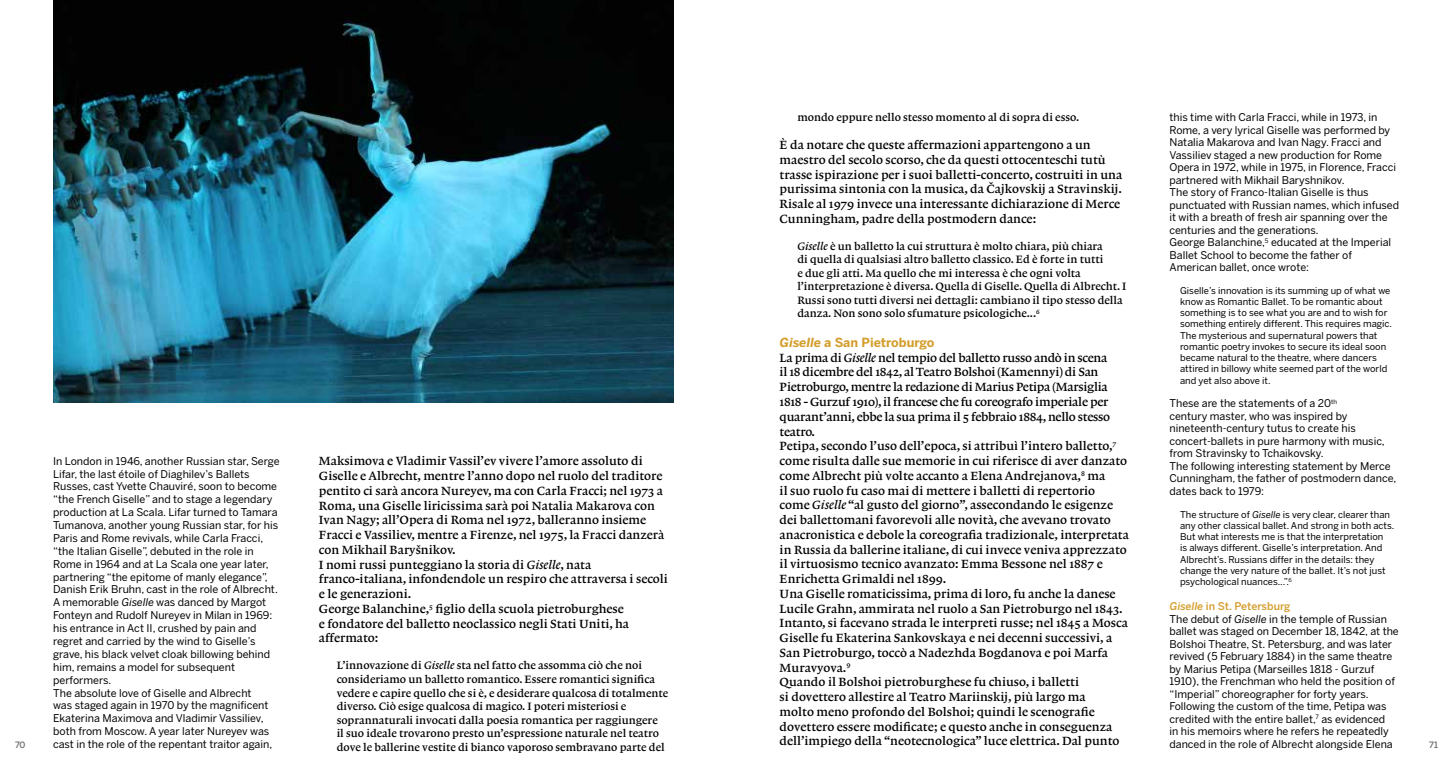
<style>
.page{position:relative;width:1453px;height:780px;background:#fff}
.page>*{position:absolute;margin:0;border:0;box-sizing:border-box;transform-origin:0 0}
.t1{font:12.5px/14.8px "Lexicon No 1 Roman B";color:#000}
.t2{font:700 12.5px "Benton Sans";color:#d49e2d}
.t3{font:11.25px/13.5px "Lexicon No 1 Roman B";color:#000}
.t4{font:10.62px/12.5px "Benton Sans";color:#000}
.t5{font:9.38px/11.2px "Benton Sans";color:#000}
.t6{font:500 8.75px "Benton Sans";color:#707172}
.s1{font-family:"Lexicon No 1 Italic B"}
.s2{font-style:italic}
.s3{font-weight:500;font-style:italic;color:#d49e2d}
.s4{font-weight:500;color:#d49e2d}
</style>
<div class="page">
<img style="left:53px;top:0;width:620px;height:403px">
<p class="t3" style="left:797px;top:110px;width:283px">mondo eppure nello stesso momento al di sopra di esso.</p>
<p class="t1" style="left:780px;top:138px;width:344px">È da notare che queste affermazioni appartengono a un maestro del secolo scorso, che da questi ottocenteschi tutù trasse ispirazione per i suoi balletti‑concerto, costruiti in una purissima sintonia con la musica, da Čajkovskij a Stravinskij.<br>Risale al 1979 invece una interessante dichiarazione di Merce Cunningham, padre della postmodern dance:</p>
<p class="t3" style="left:797px;top:239px;width:330px"><span class="s1">Giselle</span> è un balletto la cui struttura è molto chiara, più chiara<br>di quella di qualsiasi altro balletto classico. Ed è forte in tutti<br>e due gli atti. Ma quello che mi interessa è che ogni volta l’interpretazione è diversa. Quella di Giselle. Quella di Albrecht. I Russi sono tutti diversi nei dettagli: cambiano il tipo stesso della danza. Non sono solo sfumature psicologiche...<sup>6</sup></p>
<p class="t2" style="left:780px;top:335px;width:156px"><span class="s2">Giselle</span> a San Pietroburgo</p>
<p class="t1" style="left:780px;top:350px;width:351px">La prima di <span class="s1">Giselle</span> nel tempio del balletto russo andò in scena<br>il 18 dicembre del 1842, al Teatro Bolshoi (Kamennyi) di San Pietroburgo, mentre la redazione di Marius Petipa (Marsiglia 1818 ‑ Gurzuf 1910), il francese che fu coreografo imperiale per quarant’anni, ebbe la sua prima il 5 febbraio 1884, nello stesso teatro.<br>Petipa, secondo l’uso dell’epoca, si attribuì l’intero balletto,<sup>7 </sup>come risulta dalle sue memorie in cui riferisce di aver danzato come Albrecht più volte accanto a Elena Andrejanova,<sup>8</sup> ma<br>il suo ruolo fu caso mai di mettere i balletti di repertorio<br>come <span class="s1">Giselle</span> “al gusto del giorno”, assecondando le esigenze dei ballettomani favorevoli alle novità, che avevano trovato anacronistica e debole la coreografia tradizionale, interpretata in Russia da ballerine italiane, di cui invece veniva apprezzato il virtuosismo tecnico avanzato: Emma Bessone nel 1887 e Enrichetta Grimaldi nel 1899.<br>Una Giselle romaticissima, prima di loro, fu anche la danese Lucile Grahn, ammirata nel ruolo a San Pietroburgo nel 1843.<br>Intanto, si facevano strada le interpreti russe; nel 1845 a Mosca Giselle fu Ekaterina Sankovskaya e nei decenni successivi, a San Pietroburgo, toccò a Nadezhda Bogdanova e poi Marfa Muravyova.<sup>9<br></sup>Quando il Bolshoi pietroburghese fu chiuso, i balletti<br>si dovettero allestire al Teatro Mariinskij, più largo ma<br>molto meno profondo del Bolshoi; quindi le scenografie dovettero essere modificate; e questo anche in conseguenza dell’impiego della “neotecnologica” luce elettrica. Dal punto</p>
<p class="t4" style="left:1169px;top:111px;width:231px">this time with Carla Fracci, while in 1973, in Rome, a very lyrical Giselle was performed by Natalia Makarova and Ivan Nagy. Fracci and Vassiliev staged a new production for Rome Opera in 1972, while in 1975, in Florence, Fracci partnered with Mikhail Baryshnikov.<br>The story of Franco‑Italian Giselle is thus punctuated with Russian names, which infused it with a breath of fresh air spanning over the centuries and the generations.<br>George Balanchine,<sup>5</sup> educated at the Imperial Ballet School to become the father of American ballet, once wrote:</p>
<p class="t5" style="left:1180px;top:284px;width:213px">Giselle’s innovation is its summing up of what we know as Romantic Ballet. To be romantic about something is to see what you are and to wish for something entirely different. This requires magic.<br>The mysterious and supernatural powers that romantic poetry invokes to secure its ideal soon became natural to the theatre, where dancers attired in billowy white seemed part of the world and yet also above it.</p>
<p class="t4" style="left:1169px;top:397px;width:228px">These are the statements of a 20<sup>th<br></sup>century master, who was inspired by nineteenth‑century tutus to create his concert‑ballets in pure harmony with music, from Stravinsky to Tchaikovsky.<br>The following interesting statement by Merce Cunningham, the father of postmodern dance, dates back to 1979:</p>
<p class="t5" style="left:1180px;top:508px;width:216px">The structure of <span class="s2">Giselle</span> is very clear, clearer than any other classical ballet. And strong in both acts.<br>But what interests me is that the interpretation<br>is always different. Giselle’s interpretation. And Albrecht’s. Russians differ in the details: they change the very nature of the ballet. It’s not just psychological nuances...”.<sup>6</sup></p>
<p class="t4" style="left:1169px;top:599px;width:231px"><span class="s3">Giselle</span> <span class="s4">in St. Petersburg<br></span>The debut of <span class="s2">Giselle</span> in the temple of Russian ballet was staged on December 18, 1842, at the Bolshoi Theatre, St. Petersburg, and was later revived (5 February 1884) in the same theatre by Marius Petipa (Marseilles 1818 ‑ Gurzuf 1910), the Frenchman who held the position of “Imperial” choreographer for forty years.<br>Following the custom of the time, Petipa was credited with the entire ballet,<sup>7</sup> as evidenced<br>in his memoirs where he refers he repeatedly danced in the role of Albrecht alongside Elena</p>
<p class="t4" style="left:53px;top:454px;width:228px;line-height:12.9px">In London in 1946, another Russian star, Serge Lifar, the last étoile of Diaghilev’s Ballets Russes, cast Yvette Chauviré, soon to become “the French Giselle” and to stage a legendary production at La Scala. Lifar turned to Tamara Tumanova, another young Russian star, for his Paris and Rome revivals, while Carla Fracci, “the Italian Giselle”, debuted in the role in Rome in 1964 and at La Scala one year later, partnering “the epitome of manly elegance”, Danish Erik Bruhn, cast in the role of Albrecht.<br>A memorable <span class="s2">Giselle</span> was danced by Margot Fonteyn and Rudolf Nureyev in Milan in 1969: his entrance in Act II, crushed by pain and regret and carried by the wind to Giselle’s grave, his black velvet cloak billowing behind him, remains a model for subsequent performers.<br>The absolute love of Giselle and Albrecht<br>was staged again in 1970 by the magnificent Ekaterina Maximova and Vladimir Vassiliev, both from Moscow. A year later Nureyev was cast in the role of the repentant traitor again,</p>
<p class="t1" style="left:319px;top:454px;width:350px">Maksimova e Vladimir Vassil’ev vivere l’amore assoluto di Giselle e Albrecht, mentre l’anno dopo nel ruolo del traditore pentito ci sarà ancora Nureyev, ma con Carla Fracci; nel 1973 a Roma, una Giselle liricissima sarà poi Natalia Makarova con Ivan Nagy; all’Opera di Roma nel 1972, balleranno insieme Fracci e Vassiliev, mentre a Firenze, nel 1975, la Fracci danzerà con Mikhail Baryšnikov.<br>I nomi russi punteggiano la storia di <span class="s1">Giselle</span>, nata franco‑italiana, infondendole un respiro che attraversa i secoli e le generazioni.<br>George Balanchine,<sup>5</sup> figlio della scuola pietroburghese<br>e fondatore del balletto neoclassico negli Stati Uniti, ha affermato:</p>
<p class="t3" style="left:337px;top:659px;width:333px">L’innovazione di <span class="s1">Giselle</span> sta nel fatto che assomma ciò che noi consideriamo un balletto romantico. Essere romantici significa vedere e capire quello che si è, e desiderare qualcosa di totalmente diverso. Ciò esige qualcosa di magico. I poteri misteriosi e soprannaturali invocati dalla poesia romantica per raggiungere<br>il suo ideale trovarono presto un’espressione naturale nel teatro dove le ballerine vestite di bianco vaporoso sembravano parte del</p>
<p class="t6" style="left:15px;top:739px;width:12px">70</p>
<p class="t6" style="left:1429px;top:739px;width:10px">71</p>
</div>
